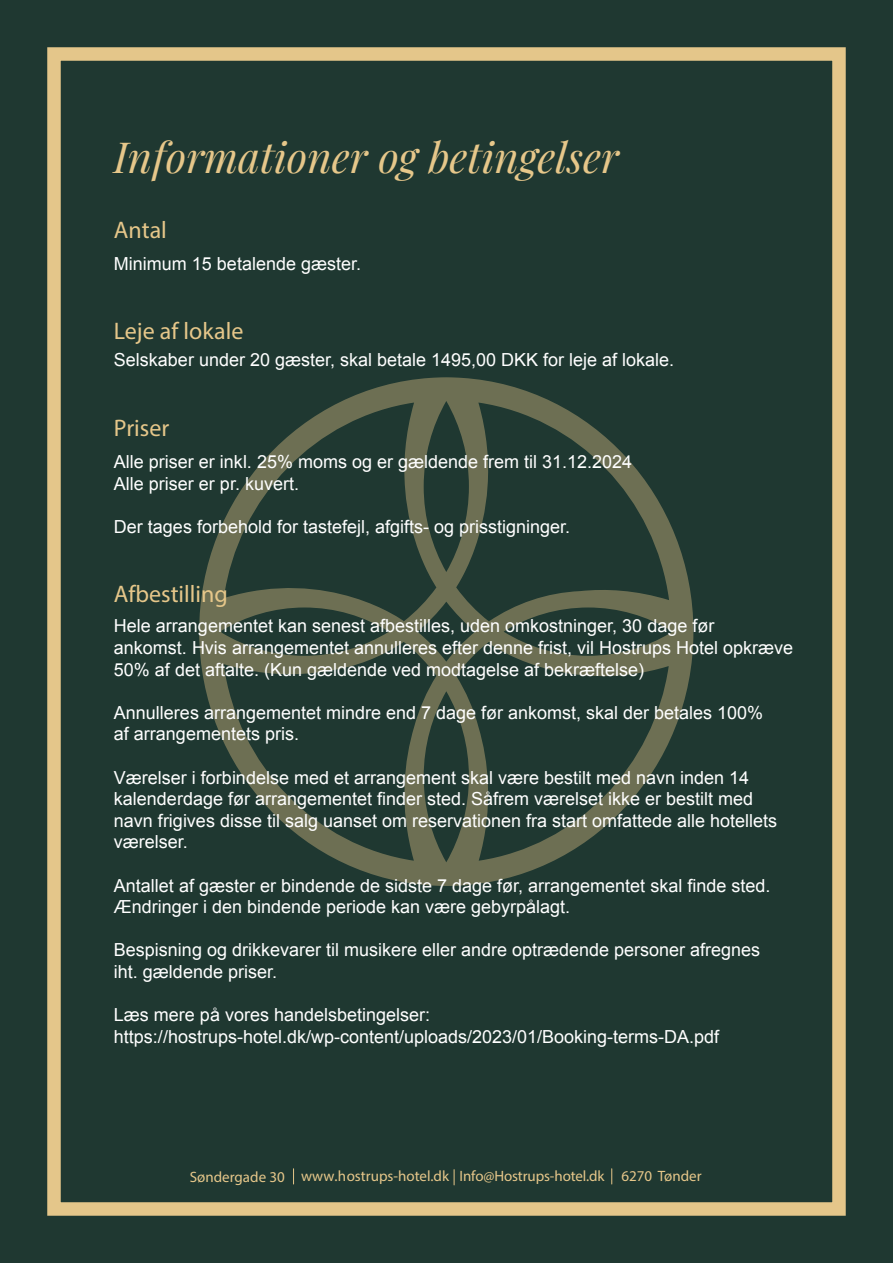
<style>
.page{position:relative;width:893px;height:1263px;background:#1f3831}
.page>*{position:absolute;margin:0;border:0;box-sizing:border-box;transform-origin:0 0}
.t1{font:italic 42px "Playfair Display";color:#e6c78a}
.t2{font:24px "Myriad Pro";color:#e6c78a}
.t3{font:18px/21.6px "Arial";color:#fff}
.t4{font:15px "Myriad Pro";color:#e6c78a}
</style>
<div class="page">
<div style="left:47px;top:47px;width:799px;height:1169px;background:#1f3831;border:14px solid #e4c68a"></div>
<svg style="left:199px;top:377px;width:494px;height:509px"></svg>
<svg style="left:454px;top:1169px;width:1px;height:16px"></svg>
<svg style="left:293px;top:1169px;width:1px;height:15px"></svg>
<svg style="left:611px;top:1169px;width:1px;height:15px"></svg>
<h1 class="t1" style="left:114px;top:125px;width:507px">Informationer og betingelser</h1>
<h2 class="t2" style="left:114px;top:215px;width:55px">Antal</h2>
<p class="t3" style="left:114px;top:253px;width:249px">Minimum 15 betalende gæster.</p>
<h2 class="t2" style="left:114px;top:316px;width:131px">Leje af lokale</h2>
<p class="t3" style="left:114px;top:349px;width:562px">Selskaber under 20 gæster, skal betale 1495,00 DKK for leje af lokale.</p>
<h2 class="t2" style="left:114px;top:413px;width:57px">Priser</h2>
<p class="t3" style="left:114px;top:451px;width:520px">Alle priser er inkl. 25% moms og er gældende frem til 31.12.2024<br>Alle priser er pr. kuvert.</p>
<p class="t3" style="left:114px;top:516px;width:458px">Der tages forbehold for tastefejl, afgifts- og prisstigninger.</p>
<h2 class="t2" style="left:114px;top:579px;width:115px">Afbestilling</h2>
<p class="t3" style="left:114px;top:615px;width:681px">Hele arrangementet kan senest afbestilles, uden omkostninger, 30 dage før<br>ankomst. Hvis arrangementet annulleres efter denne frist, vil Hostrups Hotel opkræve<br>50% af det aftalte. (Kun gældende ved modtagelse af bekræftelse)</p>
<p class="t3" style="left:114px;top:702px;width:651px">Annulleres arrangementet mindre end 7 dage før ankomst, skal der betales 100% af arrangementets pris.</p>
<p class="t3" style="left:114px;top:767px;width:665px">Værelser i forbindelse med et arrangement skal være bestilt med navn inden 14 kalenderdage før arrangementet finder sted. Såfrem værelset ikke er bestilt med navn frigives disse til salg uanset om reservationen fra start omfattede alle hotellets værelser.</p>
<p class="t3" style="left:114px;top:875px;width:658px">Antallet af gæster er bindende de sidste 7 dage før, arrangementet skal finde sted.<br>Ændringer i den bindende periode kan være gebyrpålagt.</p>
<p class="t3" style="left:114px;top:939px;width:648px">Bespisning og drikkevarer til musikere eller andre optrædende personer afregnes iht. gældende priser.</p>
<p class="t3" style="left:114px;top:1004px;width:607px">Læs mere på vores handelsbetingelser: https://hostrups-hotel.dk/wp-content/uploads/2023/01/Booking-terms-DA.pdf</p>
<p class="t4" style="left:190px;top:1167px;width:513px">Søndergade 30 www.hostrups-hotel.dk Info@Hostrups-hotel.dk 6270 Tønder</p>
</div>
